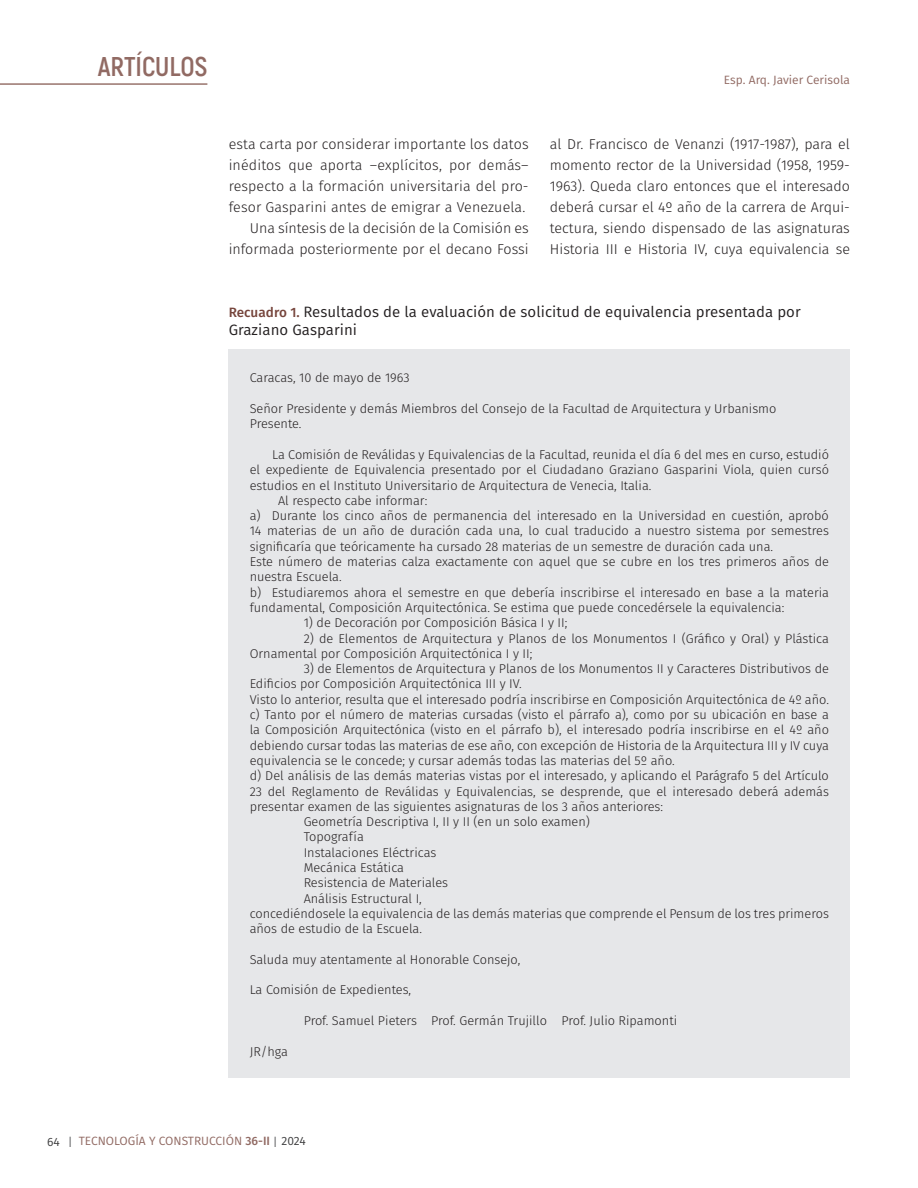
<style>
.page{position:relative;width:918px;height:1188px;background:#fff}
.page>*{position:absolute;margin:0;border:0;box-sizing:border-box;transform-origin:0 0}
.t1{font:700 27px "Akrobat";color:#916a63}
.Figuras{font:15px "Fira Sans";letter-spacing:.005em;color:#231f20}
.mancha{font:300 14.25px/21px "Fira Sans";color:#231f20;text-align:justify}
.Fuentes{font:300 12.75px/15.3px "Fira Sans";color:#231f20}
.t2{font:12px "Fira Sans";color:#916a63}
.s1{font-weight:500;font-size:13.5px;color:#76453c}
.s2{color:#3e3e3f}
.s3{font-weight:300;font-size:15px;color:#57585a}
.s4{font-weight:500}
</style>
<div class="page">
<hr style="left:0;top:83px;width:207px;height:2px;background:#76453c">
<div style="left:229px;top:350px;width:621px;height:728px;background:#e6e7e9"></div>
<h1 class="t1" style="left:98px;top:50px;width:111px">ARTÍCULOS</h1>
<p class="mancha" style="left:229px;top:134px;width:302px">esta carta por considerar importante los datos inéditos que aporta –explícitos, por demás– respecto a la formación universitaria del pro&shy;fesor Gasparini antes de emigrar a Venezuela.</p>
<p class="mancha" style="left:229px;top:218px;width:302px;text-align:right">Una síntesis de la decisión de la Comisión es informada posteriormente por el decano Fossi</p>
<p class="t2" style="left:724px;top:71px;width:127px">Esp. Arq. Javier Cerisola</p>
<p class="mancha" style="left:550px;top:134px;width:302px">al Dr. Francisco de Venanzi (1917-1987), para el momento rector de la Universidad (1958, 1959- 1963). Queda claro entonces que el interesado deberá cursar el 4º año de la carrera de Arqui&shy;tectura, siendo dispensado de las asignaturas Historia III e Historia IV, cuya equivalencia se</p>
<p class="Figuras" style="left:229px;top:300px;width:574px"><span class="s1">Recuadro 1.</span> Resultados de la evaluación de solicitud de equivalencia presentada por</p>
<p class="Figuras" style="left:229px;top:318px;width:130px">Graziano Gasparini</p>
<p class="Fuentes" style="left:250px;top:370px;width:161px">Caracas, 10 de mayo de 1963</p>
<p class="Fuentes" style="left:250px;top:401px;width:528px">Señor Presidente y demás Miembros del Consejo de la Facultad de Arquitectura y Urbanismo</p>
<p class="Fuentes" style="left:250px;top:416px;width:53px">Presente.</p>
<p class="Fuentes" style="left:250px;top:447px;width:581px;text-align:justify;text-indent:23px">La Comisión de Reválidas y Equivalencias de la Facultad, reunida el día 6 del mes en curso, estudió el expediente de Equivalencia presentado por el Ciudadano Graziano Gasparini Viola, quien cursó estudios en el Instituto Universitario de Arquitectura de Venecia, Italia.</p>
<p class="Fuentes" style="left:278px;top:493px;width:151px">Al respecto cabe informar:</p>
<p class="Fuentes" style="left:250px;top:508px;width:581px;text-align:justify">a) Durante los cinco años de permanencia del interesado en la Universidad en cuestión, aprobó 14 materias de un año de duración cada una, lo cual traducido a nuestro sistema por semestres significaría que teóricamente ha cursado 28 materias de un semestre de duración cada una.</p>
<p class="Fuentes" style="left:250px;top:554px;width:581px">Este número de materias calza exactamente con aquel que se cubre en los tres primeros años de nuestra Escuela.</p>
<p class="Fuentes" style="left:250px;top:584px;width:581px">b) Estudiaremos ahora el semestre en que debería inscribirse el interesado en base a la materia fundamental, Composición Arquitectónica. Se estima que puede concedérsele la equivalencia:</p>
<p class="Fuentes" style="left:304px;top:615px;width:265px">1) de Decoración por Composición Básica I y II;</p>
<p class="Fuentes" style="left:250px;top:630px;width:581px;text-indent:54px">2) de Elementos de Arquitectura y Planos de los Monumentos I (Gráfico y Oral) y Plástica<br>Ornamental por Composición Arquitectónica I y II;</p>
<p class="Fuentes" style="left:250px;top:661px;width:581px;text-indent:54px">3) de Elementos de Arquitectura y Planos de los Monumentos II y Caracteres Distributivos de<br>Edificios por Composición Arquitectónica III y IV.</p>
<p class="Fuentes" style="left:250px;top:692px;width:581px">Visto lo anterior, resulta que el interesado podría inscribirse en Composición Arquitectónica de 4º año.</p>
<p class="Fuentes" style="left:250px;top:707px;width:581px;text-align:justify">c) Tanto por el número de materias cursadas (visto el párrafo a), como por su ubicación en base a la Composición Arquitectónica (visto en el párrafo b), el interesado podría inscribirse en el 4º año debiendo cursar todas las materias de ese año, con excepción de Historia de la Arquitectura III y IV cuya equivalencia se le concede; y cursar además todas las materias del 5º año.</p>
<p class="Fuentes" style="left:250px;top:768px;width:581px;text-align:justify">d) Del análisis de las demás materias vistas por el interesado, y aplicando el Parágrafo 5 del Artículo 23 del Reglamento de Reválidas y Equivalencias, se desprende, que el interesado deberá además presentar examen de las siguientes asignaturas de los 3 años anteriores:</p>
<p class="Fuentes" style="left:304px;top:814px;width:288px">Geometría Descriptiva I, II y II (en un solo examen)</p>
<p class="Fuentes" style="left:304px;top:829px;width:62px">Topografía</p>
<p class="Fuentes" style="left:304px;top:845px;width:134px">Instalaciones Eléctricas</p>
<p class="Fuentes" style="left:304px;top:860px;width:102px">Mecánica Estática</p>
<p class="Fuentes" style="left:304px;top:875px;width:146px">Resistencia de Materiales</p>
<p class="Fuentes" style="left:304px;top:890px;width:120px">Análisis Estructural I,</p>
<p class="Fuentes" style="left:250px;top:906px;width:581px">concediéndosele la equivalencia de las demás materias que comprende el Pensum de los tres primeros años de estudio de la Escuela.</p>
<p class="Fuentes" style="left:250px;top:952px;width:272px">Saluda muy atentamente al Honorable Consejo,</p>
<p class="Fuentes" style="left:250px;top:982px;width:163px">La Comisión de Expedientes,</p>
<p class="Fuentes" style="left:304px;top:1013px;width:375px">Prof. Samuel Pieters Prof. Germán Trujillo Prof. Julio Ripamonti</p>
<p class="Fuentes" style="left:250px;top:1043px;width:40px">JR/hga</p>
<p class="t2" style="left:47px;top:1132px;width:260px"><span class="s2">64</span> <span class="s3">I</span> TECNOLOGÍA Y CONSTRUCCIÓN <span class="s4">36-II</span> <span class="s3">I</span> <span class="s2">2024</span></p>
</div>
